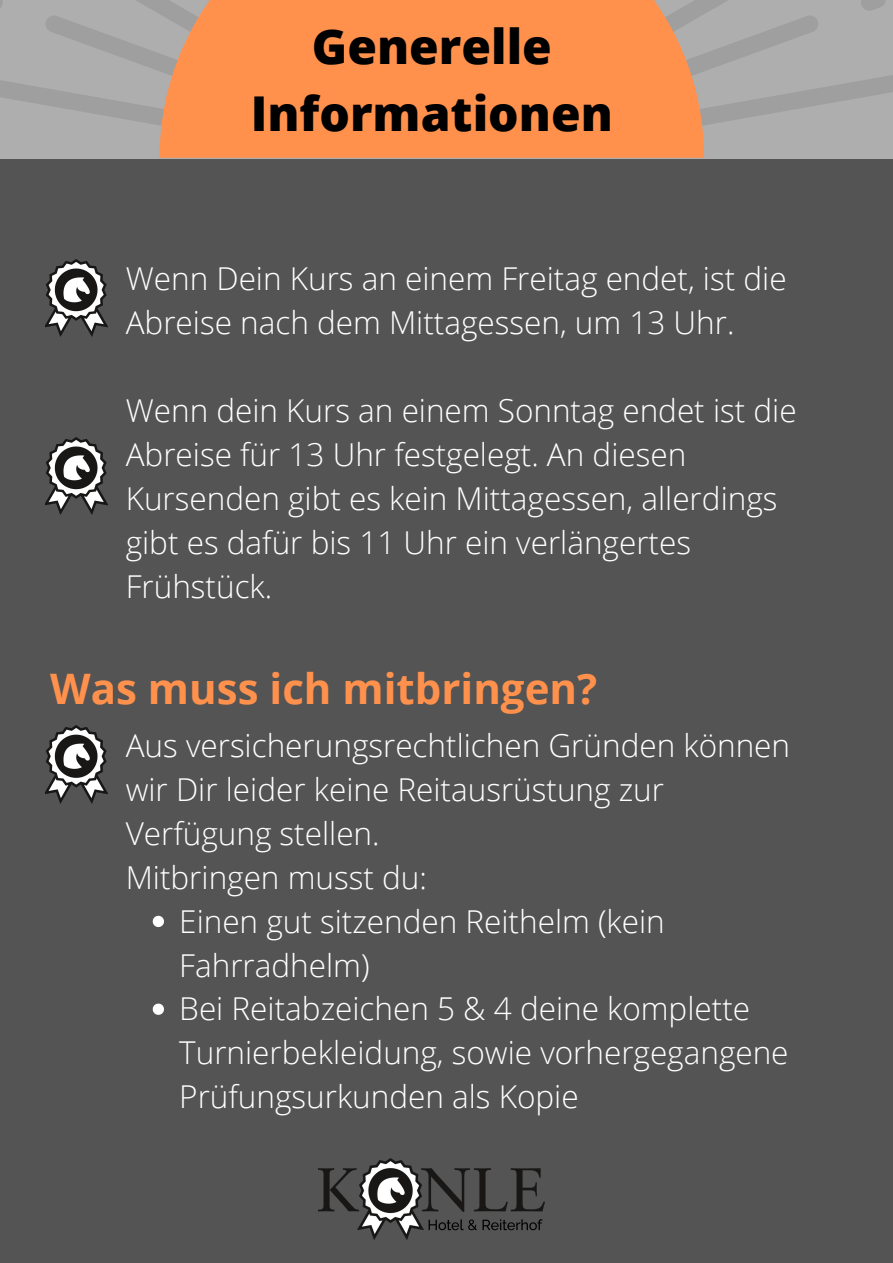
<style>
.page{position:relative;width:893px;height:1263px;background:#545454}
.page>*{position:absolute;margin:0;border:0;box-sizing:border-box;transform-origin:0 0}
.t1{font:800 48px/67px "Open Sans";color:#000;text-align:center}
.t2{font:700 42px "Open Sans";color:#ff914d}
.t3{font:300 31.5px/43.9px "Open Sans";color:#fff}
</style>
<div class="page">
<img style="left:319px;top:1158px;width:226px;height:81px">
<div style="left:0;top:0;width:893px;height:158px;background:#aeaeae"></div>
<svg style="left:0;top:0;width:160px;height:125px"></svg>
<svg style="left:704px;top:0;width:189px;height:125px"></svg>
<div style="left:160px;top:0;width:544px;height:158px;background:#ff914d"></div>
<img style="left:45px;top:259px;width:63px;height:77px">
<img style="left:45px;top:437px;width:63px;height:77px">
<svg style="left:153px;top:916px;width:11px;height:11px"></svg>
<svg style="left:153px;top:1003px;width:11px;height:12px"></svg>
<img style="left:45px;top:726px;width:63px;height:77px">
<h1 class="t1" style="left:251px;top:12px;width:364px">Generelle<br>Informationen</h1>
<p class="t3" style="left:126px;top:256px;width:662px">Wenn Dein Kurs an einem Freitag endet, ist die<br>Abreise nach dem Mittagessen, um 13 Uhr.</p>
<p class="t3" style="left:126px;top:388px;width:672px">Wenn dein Kurs an einem Sonntag endet ist die Abreise für 13 Uhr festgelegt. An diesen Kursenden gibt es kein Mittagessen, allerdings gibt es dafür bis 11 Uhr ein verlängertes Frühstück.</p>
<h2 class="t2" style="left:50px;top:659px;width:548px">Was muss ich mitbringen?</h2>
<p class="t3" style="left:126px;top:723px;width:666px">Aus versicherungsrechtlichen Gründen können wir Dir leider keine Reitausrüstung zur<br>Verfügung stellen.<br>Mitbringen musst du:</p>
<p class="t3" style="left:179px;top:898px;width:611px">Einen gut sitzenden Reithelm (kein<br>Fahrradhelm)<br>Bei Reitabzeichen 5 &amp; 4 deine komplette<br>Turnierbekleidung, sowie vorhergegangene<br>Prüfungsurkunden als Kopie</p>
</div>
